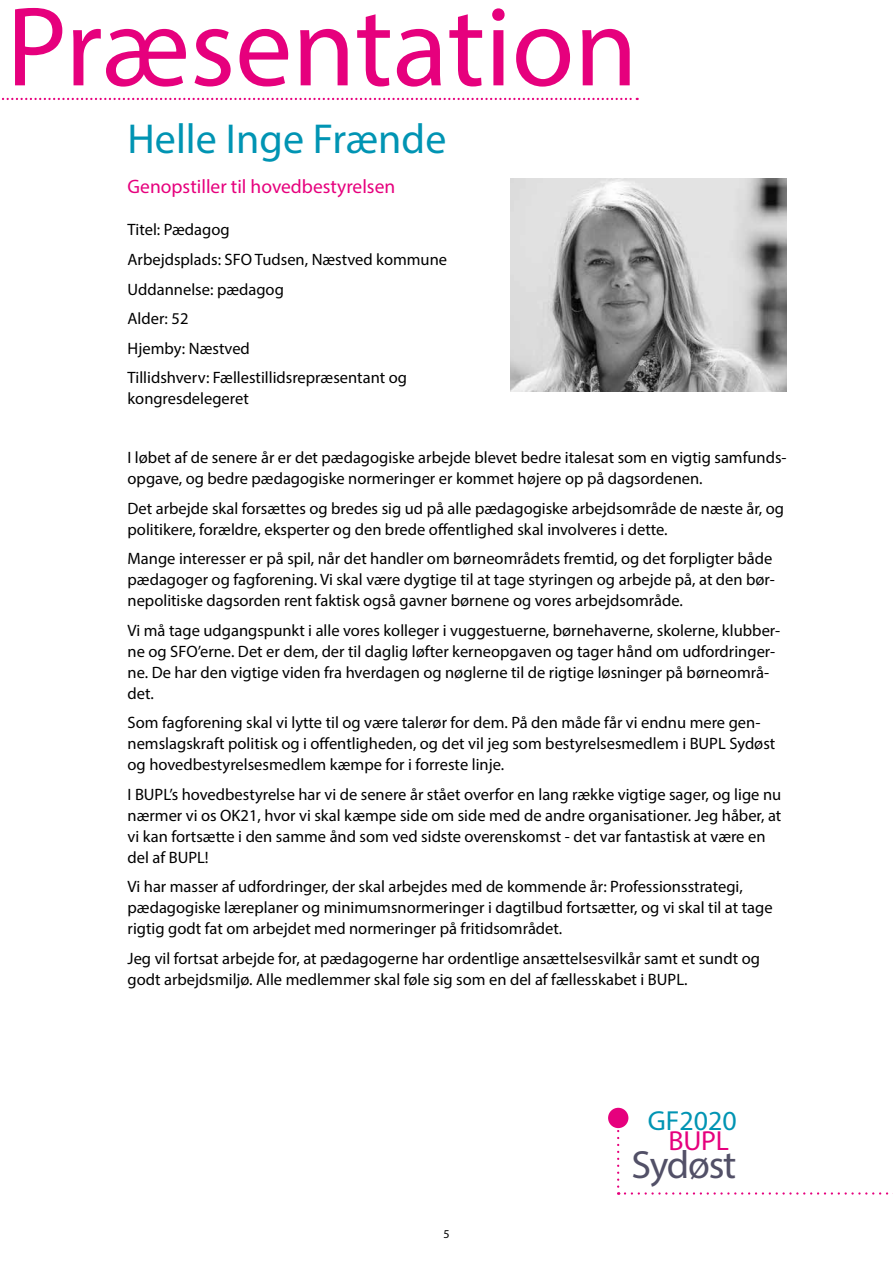
<style>
.page{position:relative;width:893px;height:1263px;background:#fff}
.page>*{position:absolute;margin:0;border:0;box-sizing:border-box;transform-origin:0 0}
.t1{font:114px "Myriad Pro";color:#e6007d}
.t2{font:42px "Myriad Pro";color:#0094b3}
.t3{font:39.45px "Myriad Pro";letter-spacing:-.03em;color:#525067}
.t4{font:27.6px "Myriad Pro";color:#0094b3}
.t5{font:27.6px "Myriad Pro";color:#e6007d}
.t6{font:19.5px "Myriad Pro";color:#e6007d}
.t7{font:16.5px/21px "Myriad Pro";color:#000}
.t8{font:12px "Myriad Pro";color:#000}
</style>
<div class="page">
<svg style="left:2px;top:98px;width:636px;height:2px"></svg>
<svg style="left:625px;top:1192px;width:268px;height:2px"></svg>
<div style="left:608px;top:1108px;width:20px;height:20px;background:#e6007d;border-radius:50%"></div>
<svg style="left:617px;top:1128px;width:2px;height:66px"></svg>
<img style="left:510px;top:179px;width:277px;height:212px">
<h1 class="t1" style="left:6px;top:-23px;width:633px">Præsentation</h1>
<h2 class="t2" style="left:128px;top:113px;width:320px">Helle Inge Frænde</h2>
<p class="t6" style="left:128px;top:175px;width:269px">Genopstiller til hovedbestyrelsen</p>
<p class="t7" style="left:128px;top:215px;width:321px;line-height:29.5px">Titel: Pædagog<br>Arbejdsplads: SFO Tudsen, Næstved kommune<br>Uddannelse: pædagog<br>Alder: 52<br>Hjemby: Næstved<br>Tillidshverv: Fællestillidsrepræsentant og</p>
<p class="t7" style="left:128px;top:388px;width:123px">kongresdelegeret</p>
<p class="t7" style="left:128px;top:447px;width:661px">I løbet af de senere år er det pædagogiske arbejde blevet bedre italesat som en vigtig samfunds&shy;opgave, og bedre pædagogiske normeringer er kommet højere op på dagsordenen.</p>
<p class="t7" style="left:128px;top:497px;width:658px">Det arbejde skal forsættes og bredes sig ud på alle pædagogiske arbejdsområde de næste år, og politikere, forældre, eksperter og den brede offentlighed skal involveres i dette.</p>
<p class="t7" style="left:128px;top:548px;width:649px">Mange interesser er på spil, når det handler om børneområdets fremtid, og det forpligter både pædagoger og fagforening. Vi skal være dygtige til at tage styringen og arbejde på, at den bør&shy;nepolitiske dagsorden rent faktisk også gavner børnene og vores arbejdsområde.</p>
<p class="t7" style="left:128px;top:619px;width:654px">Vi må tage udgangspunkt i alle vores kolleger i vuggestuerne, børnehaverne, skolerne, klubber&shy;ne og SFO’erne. Det er dem, der til daglig løfter kerneopgaven og tager hånd om udfordringer&shy;ne. De har den vigtige viden fra hverdagen og nøglerne til de rigtige løsninger på børneområ&shy;det.</p>
<p class="t7" style="left:128px;top:712px;width:649px">Som fagforening skal vi lytte til og være talerør for dem. På den måde får vi endnu mere gen&shy;nemslagskraft politisk og i offentligheden, og det vil jeg som bestyrelsesmedlem i BUPL Sydøst og hovedbestyrelsesmedlem kæmpe for i forreste linje.</p>
<p class="t7" style="left:128px;top:783px;width:655px">I BUPL’s hovedbestyrelse har vi de senere år stået overfor en lang række vigtige sager, og lige nu nærmer vi os OK21, hvor vi skal kæmpe side om side med de andre organisationer. Jeg håber, at vi kan fortsætte i den samme ånd som ved sidste overenskomst - det var fantastisk at være en del af BUPL!</p>
<p class="t7" style="left:128px;top:876px;width:647px">Vi har masser af udfordringer, der skal arbejdes med de kommende år: Professionsstrategi, pædagogiske læreplaner og minimumsnormeringer i dagtilbud fortsætter, og vi skal til at tage rigtig godt fat om arbejdet med normeringer på fritidsområdet.</p>
<p class="t7" style="left:128px;top:947px;width:634px">Jeg vil fortsat arbejde for, at pædagogerne har ordentlige ansættelsesvilkår samt et sundt og godt arbejdsmiljø. Alle medlemmer skal føle sig som en del af fællesskabet i BUPL.</p>
<p class="t8" style="left:443px;top:1226px;width:8px">5</p>
<h3 class="t4" style="left:648px;top:1104px;width:90px">GF2020</h3>
<h3 class="t5" style="left:669px;top:1123px;width:62px">BUPL</h3>
<h3 class="t3" style="left:632px;top:1140px;width:106px">Sydøst</h3>
</div>
